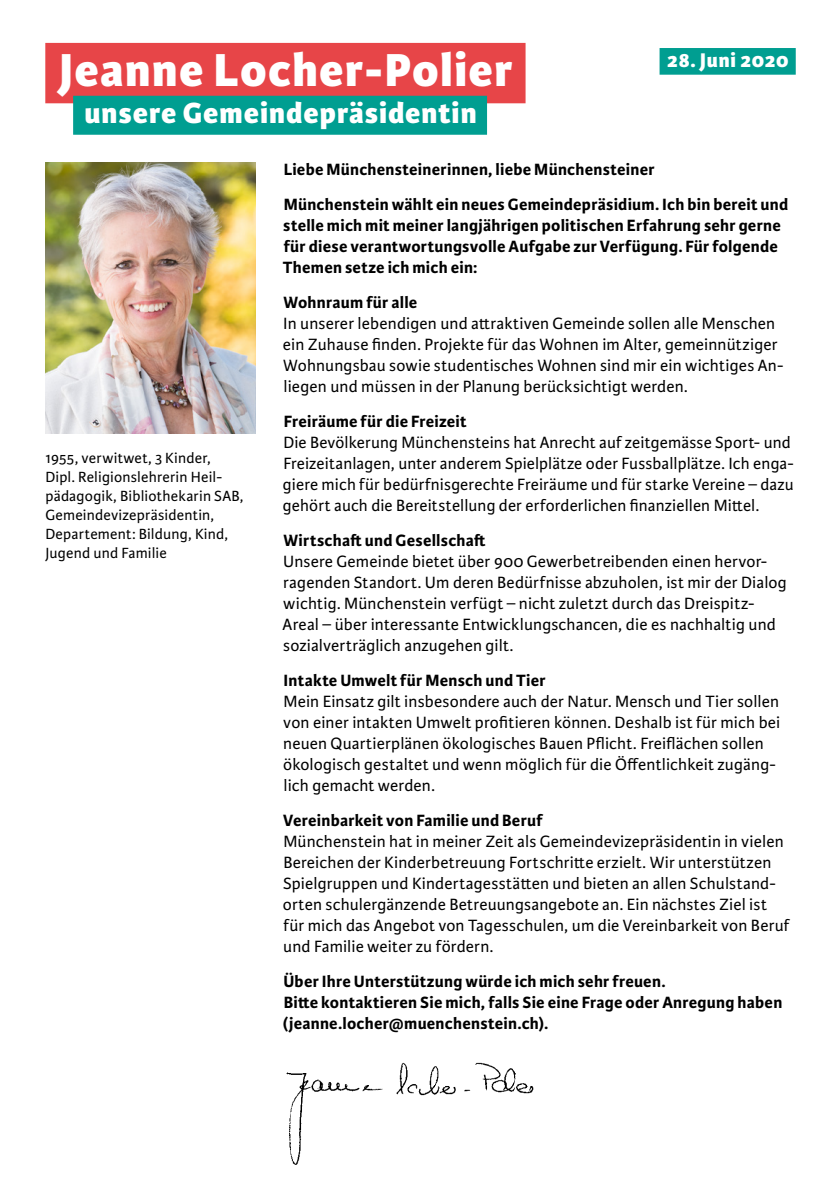
<style>
.page{position:relative;width:840px;height:1191px;background:#fff}
.page>*{position:absolute;margin:0;border:0;box-sizing:border-box;transform-origin:0 0}
.t1{font:800 49.2px "Karmina Sans";letter-spacing:.03em;color:#fff}
.t2{font:800 30.8px "Karmina Sans";letter-spacing:.03em;color:#fff}
.t3{font:800 21.2px "Karmina Sans";letter-spacing:.03em;color:#fff}
.t4{font:17.4px/21px "Karmina Sans";letter-spacing:.01em;color:#000}
.t5{font:700 17.4px/21px "Karmina Sans";letter-spacing:.015em;color:#000}
.t6{font:15.8px/19px "Karmina Sans";letter-spacing:.015em;color:#000}
</style>
<div class="page">
<img style="left:45px;top:162px;width:210px;height:271px">
<div style="left:45px;top:43px;width:480px;height:60px;background:#e74548"></div>
<div style="left:73px;top:96px;width:414px;height:39px;background:#009e91"></div>
<img style="left:286px;top:1062px;width:248px;height:103px">
<div style="left:659px;top:48px;width:136px;height:27px;background:#009e91"></div>
<h1 class="t1" style="left:60px;top:41px;width:454px">Jeanne Locher-Polier</h1>
<h2 class="t2" style="left:84px;top:95px;width:393px">unsere Gemeindepräsidentin</h2>
<p class="t3" style="left:667px;top:48px;width:123px">28. Juni 2020</p>
<p class="t6" style="left:45px;top:448px;width:200px">1955, verwitwet, 3 Kinder,<br>Dipl. Religionslehrerin Heil&shy;pädagogik, Bibliothekarin SAB,<br>Gemeindevizepräsidentin,<br>Departement: Bildung, Kind,<br>Jugend und Familie</p>
<p class="t5" style="left:283px;top:152px;width:506px;line-height:35px">Liebe Münchensteinerinnen, liebe Münchensteiner<br>Münchenstein wählt ein neues Gemeindepräsidium. Ich bin bereit und</p>
<p class="t5" style="left:283px;top:215px;width:499px">stelle mich mit meiner langjährigen politischen Erfahrung sehr gerne für diese verantwortungsvolle Aufgabe zur Verfügung. Für folgende<br>Themen setze ich mich ein:</p>
<p class="t5" style="left:283px;top:292px;width:135px">Wohnraum für alle</p>
<p class="t4" style="left:283px;top:313px;width:502px">In unserer lebendigen und attraktiven Gemeinde sollen alle Menschen ein Zuhause finden. Projekte für das Wohnen im Alter, gemeinnütziger Wohnungsbau sowie studentisches Wohnen sind mir ein wichtiges An&shy;liegen und müssen in der Planung berücksichtigt werden.</p>
<p class="t5" style="left:283px;top:411px;width:184px">Freiräume für die Freizeit</p>
<p class="t4" style="left:283px;top:432px;width:512px">Die Bevölkerung Münchensteins hat Anrecht auf zeitgemässe Sport- und Freizeitanlagen, unter anderem Spielplätze oder Fussballplätze. Ich enga&shy;giere mich für bedürfnisgerechte Freiräume und für starke Vereine – dazu gehört auch die Bereitstellung der erforderlichen finanziellen Mittel.</p>
<p class="t5" style="left:283px;top:530px;width:203px">Wirtschaft und Gesellschaft</p>
<p class="t4" style="left:282px;top:551px;width:505px">Unsere Gemeinde bietet über 900 Gewerbetreibenden einen hervor&shy;ragenden Standort. Um deren Bedürfnisse abzuholen, ist mir der Dialog wichtig. Münchenstein verfügt – nicht zuletzt durch das Dreispitz-Areal – über interessante Entwicklungschancen, die es nachhaltig und sozialverträglich anzugehen gilt.</p>
<p class="t5" style="left:283px;top:670px;width:263px">Intakte Umwelt für Mensch und Tier</p>
<p class="t4" style="left:283px;top:691px;width:498px">Mein Einsatz gilt insbesondere auch der Natur. Mensch und Tier sollen von einer intakten Umwelt profitieren können. Deshalb ist für mich bei neuen Quartierplänen ökologisches Bauen Pflicht. Freiflächen sollen ökologisch gestaltet und wenn möglich für die Öffentlichkeit zugäng&shy;lich gemacht werden.</p>
<p class="t5" style="left:283px;top:810px;width:261px">Vereinbarkeit von Familie und Beruf</p>
<p class="t4" style="left:283px;top:831px;width:507px">Münchenstein hat in meiner Zeit als Gemeindevizepräsidentin in vielen Bereichen der Kinderbetreuung Fortschritte erzielt. Wir unterstützen Spielgruppen und Kindertagesstätten und bieten an allen Schulstand&shy;orten schulergänzende Betreuungsangebote an. Ein nächstes Ziel ist für mich das Angebot von Tagesschulen, um die Vereinbarkeit von Beruf und Familie weiter zu fördern.</p>
<p class="t5" style="left:283px;top:971px;width:500px">Über Ihre Unterstützung würde ich mich sehr freuen.<br>Bitte kontaktieren Sie mich, falls Sie eine Frage oder Anregung haben (jeanne.locher@muenchenstein.ch).</p>
</div>
